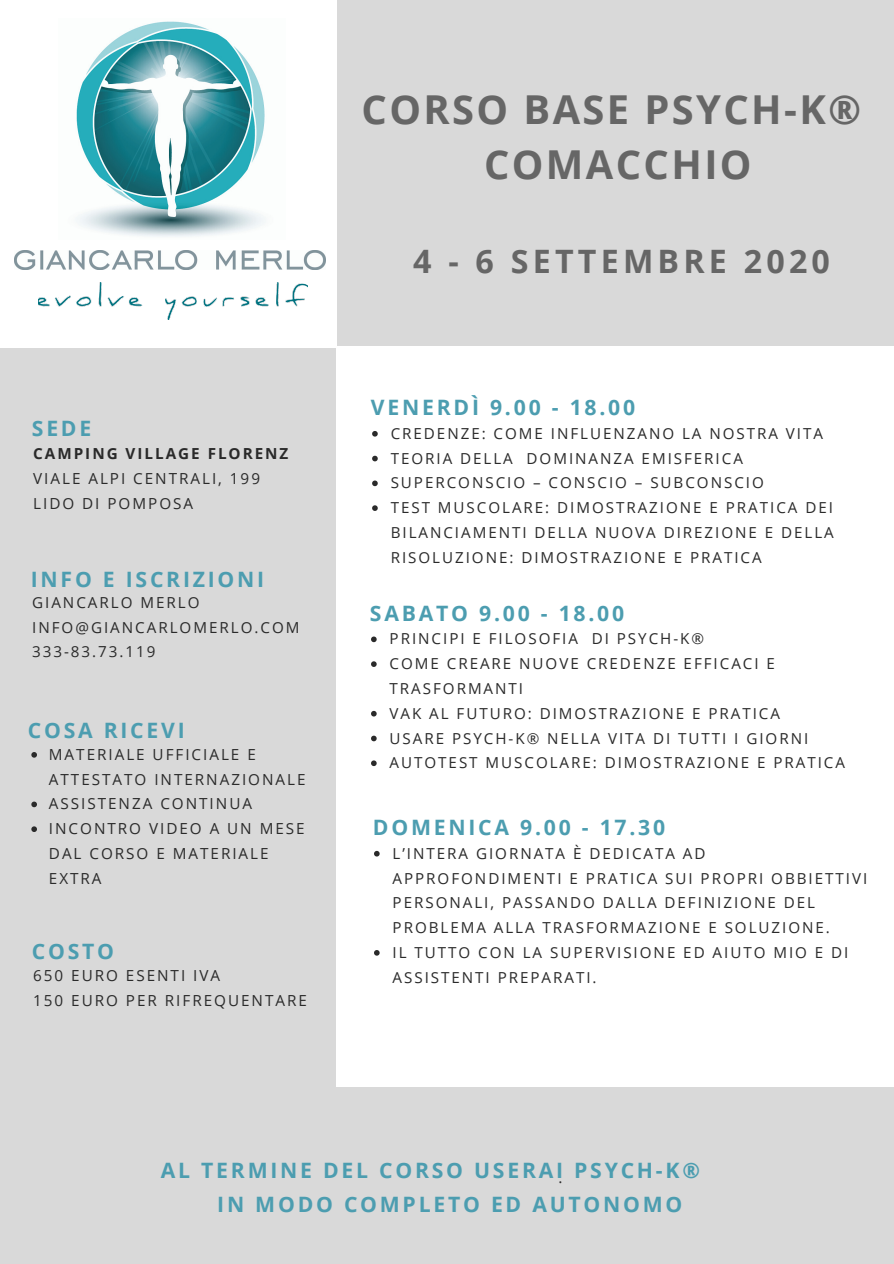
<style>
.page{position:relative;width:894px;height:1264px;background:#fff}
.page>*{position:absolute;margin:0;border:0;box-sizing:border-box;transform-origin:0 0}
.t1{font:700 39.9px/55.2px "Open Sans";letter-spacing:.06em;color:#666;text-align:center}
.t2{font:700 32.25px "Open Sans";letter-spacing:.13em;color:#666}
.t3{font:700 21.15px "Open Sans";letter-spacing:.13em;color:#4c9db0}
.t4{font:15.3px/24.8px "Open Sans";letter-spacing:.13em;color:#2a2a2a}
.t5{font:700 15.3px "Open Sans";letter-spacing:.13em;color:#2a2a2a}
.t6{font:15.15px/24.8px "Open Sans";letter-spacing:.13em;color:#2a2a2a}
</style>
<div class="page">
<div style="left:0;top:322px;width:336px;height:901px;background:#d9d9d9"></div>
<div style="left:0;top:0;width:893px;height:346px;background:#d9d9d9"></div>
<svg style="left:371px;top:636px;width:5px;height:6px"></svg>
<svg style="left:371px;top:661px;width:5px;height:6px"></svg>
<svg style="left:371px;top:711px;width:5px;height:5px"></svg>
<svg style="left:371px;top:735px;width:5px;height:6px"></svg>
<svg style="left:371px;top:760px;width:5px;height:6px"></svg>
<svg style="left:31px;top:752px;width:6px;height:5px"></svg>
<svg style="left:31px;top:801px;width:6px;height:6px"></svg>
<svg style="left:31px;top:826px;width:6px;height:6px"></svg>
<svg style="left:374px;top:850px;width:5px;height:6px"></svg>
<svg style="left:374px;top:950px;width:5px;height:5px"></svg>
<svg style="left:372px;top:431px;width:5px;height:5px"></svg>
<svg style="left:372px;top:456px;width:5px;height:5px"></svg>
<svg style="left:372px;top:480px;width:5px;height:6px"></svg>
<svg style="left:372px;top:505px;width:5px;height:6px"></svg>
<div style="left:0;top:1087px;width:893px;height:176px;background:#d9d9d9"></div>
<div style="left:0;top:0;width:337px;height:347px;background:#fff"></div>
<img style="left:59px;top:18px;width:226px;height:222px">
<img style="left:14px;top:251px;width:311px;height:19px">
<img style="left:38px;top:282px;width:269px;height:37px">
<h1 class="t1" style="left:361px;top:81px;width:501px">CORSO BASE PSYCH-K®<br>COMACCHIO</h1>
<h2 class="t2" style="left:413px;top:238px;width:418px">4 - 6 SETTEMBRE 2020</h2>
<h3 class="t3" style="left:32px;top:414px;width:61px">SEDE</h3>
<p class="t5" style="left:33px;top:443px;width:256px">CAMPING VILLAGE FLORENZ</p>
<p class="t4" style="left:33px;top:465px;width:228px">VIALE ALPI CENTRALI, 199<br>LIDO DI POMPOSA</p>
<h3 class="t3" style="left:31px;top:564px;width:235px">INFO E ISCRIZIONI</h3>
<p class="t6" style="left:32px;top:589px;width:269px">GIANCARLO MERLO<br>INFO@GIANCARLOMERLO.COM<br>333-83.73.119</p>
<h3 class="t3" style="left:28px;top:715px;width:158px">COSA RICEVI</h3>
<p class="t4" style="left:49px;top:741px;width:258px">MATERIALE UFFICIALE E<br>ATTESTATO INTERNAZIONALE<br>ASSISTENZA CONTINUA<br>INCONTRO VIDEO A UN MESE<br>DAL CORSO E MATERIALE<br>EXTRA</p>
<h3 class="t3" style="left:32px;top:936px;width:84px">COSTO</h3>
<p class="t4" style="left:33px;top:962px;width:275px">650 EURO ESENTI IVA<br>150 EURO PER RIFREQUENTARE</p>
<h3 class="t3" style="left:371px;top:392px;width:265px">VENERDÌ 9.00 - 18.00</h3>
<p class="t6" style="left:390px;top:420px;width:444px">CREDENZE: COME INFLUENZANO LA NOSTRA VITA TEORIA DELLA DOMINANZA EMISFERICA SUPERCONSCIO – CONSCIO – SUBCONSCIO<br>TEST MUSCOLARE: DIMOSTRAZIONE E PRATICA DEI BILANCIAMENTI DELLA NUOVA DIREZIONE E DELLA RISOLUZIONE: DIMOSTRAZIONE E PRATICA</p>
<h3 class="t3" style="left:370px;top:598px;width:256px">SABATO 9.00 - 18.00</h3>
<p class="t6" style="left:389px;top:626px;width:457px">PRINCIPI E FILOSOFIA DI PSYCH-K®<br>COME CREARE NUOVE CREDENZE EFFICACI E TRASFORMANTI<br>VAK AL FUTURO: DIMOSTRAZIONE E PRATICA<br>USARE PSYCH-K® NELLA VITA DI TUTTI I GIORNI AUTOTEST MUSCOLARE: DIMOSTRAZIONE E PRATICA</p>
<h3 class="t3" style="left:373px;top:812px;width:294px">DOMENICA 9.00 - 17.30</h3>
<p class="t6" style="left:392px;top:840px;width:476px">L’INTERA GIORNATA È DEDICATA AD APPROFONDIMENTI E PRATICA SUI PROPRI OBBIETTIVI PERSONALI, PASSANDO DALLA DEFINIZIONE DEL PROBLEMA ALLA TRASFORMAZIONE E SOLUZIONE.<br>IL TUTTO CON LA SUPERVISIONE ED AIUTO MIO E DI ASSISTENTI PREPARATI.</p>
<h3 class="t3" style="left:161px;top:1155px;width:540px">AL TERMINE DEL CORSO USERAI PSYCH-K®</h3>
<p class="t6" style="left:558px;top:1165px;width:6px">.</p>
<h3 class="t3" style="left:217px;top:1188px;width:466px">IN MODO COMPLETO ED AUTONOMO</h3>
</div>
